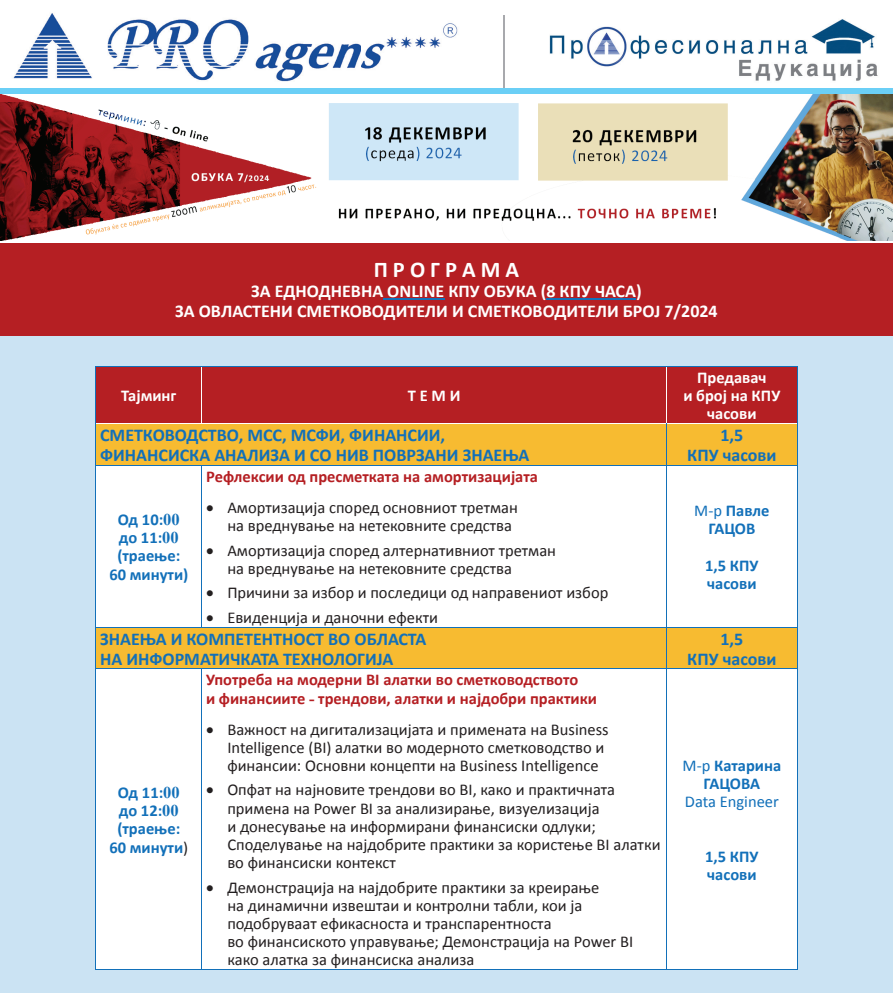
<style>
.page{position:relative;width:893px;height:993px;background:#fff}
.page>*{position:absolute;margin:0;border:0;box-sizing:border-box;transform-origin:0 0}
.t1{font:700 22.5px "Calibri";color:#fff}
.t2{font:700 18px/19.8px "Calibri";color:#1270b9}
.t3{font:700 18px/19.8px "Calibri";color:#fff;text-align:center}
.t4{font:16.5px/18.1px "Calibri";color:#231f20}
.t5{font:700 16.5px/18.1px "Calibri";color:#b51f23}
.t6{font:700 16.5px/18.1px "Calibri";color:#1270b9;text-align:center}
.t7{font:700 16.5px/18.1px "Calibri";color:#fff;text-align:center}
.t8{font:16.5px "Calibri";color:#1270b9}
.s1{font-family:"Times New Roman"}
.s2{font-weight:400}
.s3{font-weight:400;color:#231f20}
</style>
<div class="page">
<div style="left:0;top:336px;width:893px;height:657px;background:#cbe3f3"></div>
<div style="left:1px;top:244px;width:892px;height:92px;background:#b51f23"></div>
<hr style="left:383px;top:298px;width:61px;height:1px;background:#1270b9">
<hr style="left:546px;top:298px;width:90px;height:1px;background:#1270b9">
<img style="left:13px;top:13px;width:445px;height:69px">
<img style="left:549px;top:19px;width:329px;height:62px">
<hr style="left:503px;top:15px;width:2px;height:79px;background:#a8a9ad">
<img style="left:1px;top:95px;width:892px;height:145px">
<div style="left:0;top:88px;width:893px;height:6px;background:#6bcff6"></div>
<div style="left:96px;top:367px;width:701px;height:56px;background:#b51f23"></div>
<div style="left:96px;top:424px;width:701px;height:41px;background:#f7bb31"></div>
<svg style="left:96px;top:466px;width:701px;height:503px;background:#fef9ee"></svg>
<hr style="left:95px;top:367px;width:1px;height:56px;background:#1270b9">
<hr style="left:201px;top:367px;width:1px;height:56px;background:#fff">
<hr style="left:666px;top:367px;width:1px;height:56px;background:#fff">
<hr style="left:95px;top:366px;width:107px;height:1px;background:#1270b9">
<hr style="left:202px;top:366px;width:465px;height:1px;background:#1270b9">
<hr style="left:667px;top:366px;width:130px;height:1px;background:#1270b9">
<hr style="left:797px;top:367px;width:1px;height:56px;background:#1270b9">
<hr style="left:96px;top:423px;width:106px;height:1px;background:#fff">
<hr style="left:202px;top:423px;width:465px;height:1px;background:#fff">
<hr style="left:667px;top:423px;width:130px;height:1px;background:#fff">
<hr style="left:95px;top:465px;width:107px;height:1px;background:#1270b9">
<hr style="left:202px;top:465px;width:465px;height:1px;background:#1270b9">
<hr style="left:667px;top:465px;width:130px;height:1px;background:#1270b9">
<hr style="left:95px;top:627px;width:107px;height:1px;background:#1270b9">
<hr style="left:202px;top:627px;width:465px;height:1px;background:#1270b9">
<hr style="left:667px;top:627px;width:130px;height:1px;background:#1270b9">
<hr style="left:95px;top:668px;width:107px;height:1px;background:#1270b9">
<hr style="left:202px;top:668px;width:465px;height:1px;background:#1270b9">
<hr style="left:667px;top:668px;width:130px;height:1px;background:#1270b9">
<hr style="left:95px;top:969px;width:107px;height:1px;background:#1270b9">
<hr style="left:202px;top:969px;width:465px;height:1px;background:#1270b9">
<hr style="left:667px;top:969px;width:130px;height:1px;background:#1270b9">
<hr style="left:95px;top:423px;width:1px;height:42px;background:#1270b9">
<hr style="left:95px;top:466px;width:1px;height:161px;background:#1270b9">
<hr style="left:95px;top:627px;width:1px;height:41px;background:#1270b9">
<hr style="left:95px;top:669px;width:1px;height:300px;background:#1270b9">
<hr style="left:666px;top:424px;width:1px;height:41px;background:#1270b9">
<hr style="left:797px;top:423px;width:1px;height:42px;background:#1270b9">
<hr style="left:201px;top:466px;width:1px;height:161px;background:#1270b9">
<hr style="left:666px;top:466px;width:1px;height:161px;background:#1270b9">
<hr style="left:797px;top:466px;width:1px;height:161px;background:#1270b9">
<hr style="left:666px;top:627px;width:1px;height:41px;background:#1270b9">
<hr style="left:797px;top:627px;width:1px;height:41px;background:#1270b9">
<hr style="left:201px;top:669px;width:1px;height:300px;background:#1270b9">
<hr style="left:666px;top:669px;width:1px;height:300px;background:#1270b9">
<hr style="left:797px;top:669px;width:1px;height:300px;background:#1270b9">
<h1 class="t1" style="left:374px;top:255px;width:147px">П Р О Г Р А М А</h1>
<p class="t3" style="left:175px;top:281px;width:544px">ЗА ЕДНОДНЕВНA ONLINE КПУ ОБУКА (8 КПУ ЧАСА)<br>ЗА ОВЛАСТЕНИ СМЕТКОВОДИТЕЛИ И СМЕТКОВОДИТЕЛИ БРОЈ 7/2024</p>
<p class="t7" style="left:121px;top:387px;width:57px">Тајминг</p>
<p class="t7" style="left:408px;top:387px;width:54px">Т Е М И</p>
<p class="t7" style="left:683px;top:368px;width:98px">Предавач<br>и број на КПУ часови</p>
<p class="t2" style="left:100px;top:425px;width:431px">СМЕТКОВОДСТВО, МСС, МСФИ, ФИНАНСИИ,<br>ФИНАНСИСКА АНАЛИЗА И СО НИВ ПОВРЗАНИ ЗНАЕЊА</p>
<p class="t2" style="left:687px;top:425px;width:91px;text-align:center">1,5<br>КПУ часови</p>
<p class="t6" style="left:109px;top:511px;width:81px">Од 10:<span class="s1">00 </span>до 11:<span class="s1">00 </span>(траење:<br>60 минути)</p>
<p class="t5" style="left:206px;top:467px;width:333px">Рефлексии од пресметката на амортизацијата</p>
<p class="t4" style="left:227px;top:498px;width:292px;text-indent:-21px">• Амортизација според основниот третман на вреднување на нетековните средства</p>
<p class="t4" style="left:227px;top:541px;width:330px;text-indent:-21px">• Амортизација според алтернативниот третман на вреднување на нетековните средства</p>
<p class="t4" style="left:206px;top:584px;width:404px">• Причини за избор и последици од направениот избор</p>
<p class="t4" style="left:206px;top:608px;width:233px">• Евиденција и даночни ефекти</p>
<p class="t6" style="left:694px;top:501px;width:77px"><span class="s2">М-р</span> Павле<br>ГАЦОВ</p>
<p class="t6" style="left:705px;top:556px;width:55px;text-align:left">1,5 КПУ часови</p>
<p class="t2" style="left:100px;top:629px;width:328px">ЗНАЕЊА И КОМПЕТЕНТНОСТ ВО ОБЛАСТА<br>НА ИНФОРМАТИЧКАТА ТЕХНОЛОГИЈА</p>
<p class="t2" style="left:687px;top:629px;width:91px;text-align:center">1,5<br>КПУ часови</p>
<p class="t6" style="left:109px;top:783px;width:80px">Од 11:<span class="s1">00 </span>до 12:<span class="s1">00 </span>(траење:<br>60 минути<span class="s3">)</span></p>
<p class="t5" style="left:206px;top:671px;width:392px">Употреба на модерни BI алатки во сметководството<br>и финансиите <span class="s1">-</span> трендови, алатки и најдобри практики</p>
<p class="t4" style="left:227px;top:720px;width:383px;text-indent:-21px">• Важност на дигитализацијата и примената на Business<br>Intelligence (BI) алатки во модерното сметководство и финансии: Основни концепти на Business Intelligence</p>
<p class="t4" style="left:227px;top:781px;width:435px;text-indent:-21px">• Опфат на најновите трендови во BI, како и практичната примена на Power BI за анализирање, визуелизација<br>и донесување на информирани финансиски одлуки; Споделување на најдобрите практики за користење BI алатки во финансиски контекст</p>
<p class="t4" style="left:227px;top:878px;width:407px;text-indent:-21px">• Демонстрација на најдобрите практики за креирање<br>на динамични извештаи и контролни табли, кои ја подобруваат ефикасноста и транспарентноста<br>во финансиското управување; Демонстрација на Power BI како алатка за финансиска анализа</p>
<p class="t6" style="left:683px;top:756px;width:100px"><span class="s2">М-р</span> Катарина<br>ГАЦОВА</p>
<p class="t8" style="left:685px;top:791px;width:95px">Data Engineer</p>
<p class="t6" style="left:705px;top:847px;width:55px;text-align:left">1,5 КПУ часови</p>
</div>
